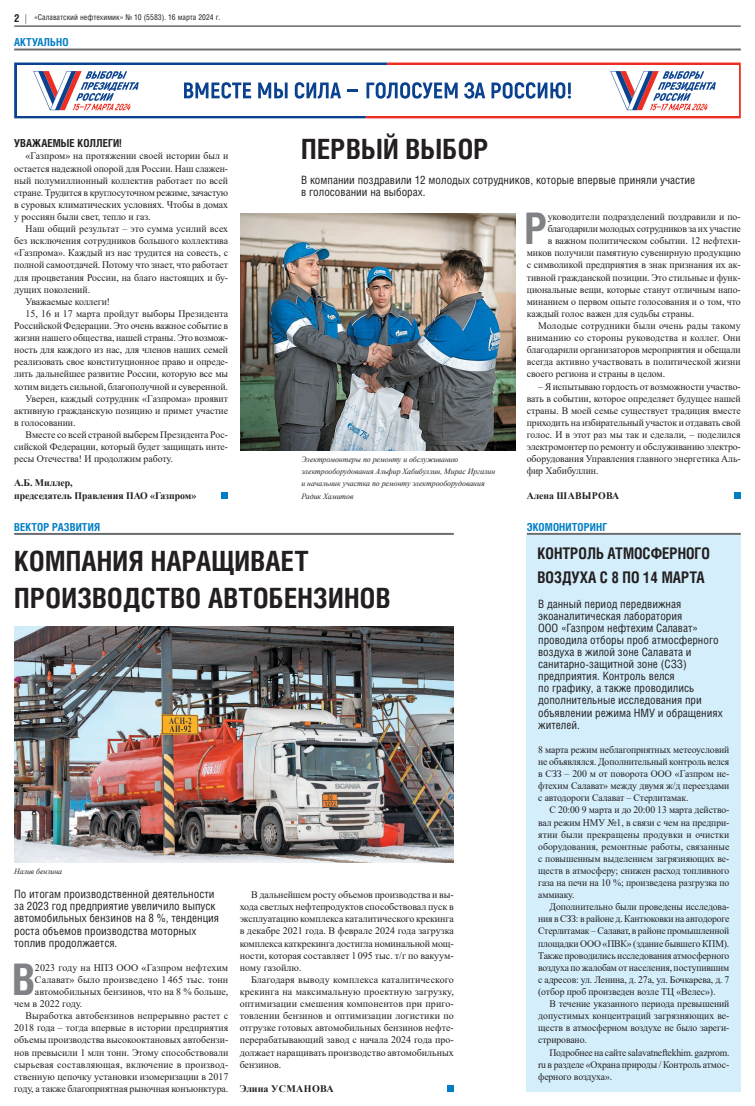
<style>
.page{position:relative;width:755px;height:1106px;background:#fff}
.page>*{position:absolute;margin:0;border:0;box-sizing:border-box;transform-origin:0 0}
.t1{font:700 43.5px "Helios Cond";color:#808285}
.t2{font:700 27.9px/36.3px "Helios Cond";letter-spacing:.01em;color:#231f20}
.t3{font:700 16px/24.2px "Helios Cond";color:#231f20;scale:.95 1}
.t4{font:11.5px/12.1px "Helios Cond";color:#231f20}
.t5{font:700 11px "Helios Cond";letter-spacing:.01em;color:#007ec5}
.t6{font:700 11px "Helios Cond";letter-spacing:.01em;color:#231f20}
.t7{font:10px/12.1px "Times New Roman";letter-spacing:-.005em;color:#231f20;text-align:justify}
.t8{font:10px "Times New Roman";letter-spacing:.015em;color:#231f20}
.t9{font:700 10px/12.1px "Times New Roman";letter-spacing:-.005em;color:#231f20}
.t10{font:700 10px "Times New Roman";letter-spacing:.035em;color:#231f20}
.t11{font:700 10px "Times New Roman";letter-spacing:.025em;color:#231f20}
.t12{font:italic 8px/12.1px "Times New Roman";letter-spacing:-.005em;color:#231f20}
.t13{font:8px "Helios Cond";color:#231f20}
</style>
<div class="page">
<hr style="left:14px;top:48px;width:726px;height:2px;background:#6c6d70">
<hr style="left:14px;top:533px;width:439px;height:2px;background:#6c6d70">
<hr style="left:14px;top:26px;width:726px;height:1px;background:#231f20">
<svg style="left:14px;top:63px;width:726px;height:55px"></svg>
<img style="left:14px;top:626px;width:439px;height:236px">
<div style="left:526px;top:535px;width:214px;height:556px;background:#d4effb"></div>
<hr style="left:526px;top:533px;width:214px;height:2px;background:#6c6d70">
<img style="left:240px;top:213px;width:275px;height:237px">
<div style="left:446px;top:1085px;width:7px;height:6px;background:#007ec5"></div>
<div style="left:733px;top:492px;width:7px;height:6px;background:#007ec5"></div>
<div style="left:221px;top:491px;width:7px;height:7px;background:#007ec5"></div>
<p class="t13" style="left:34px;top:12px;width:188px">«Салаватский нефтехимик» № 10 (5583). 16 марта 2024 г.</p>
<p class="t6" style="left:14px;top:11px;width:7px">2</p>
<p class="t5" style="left:14px;top:35px;width:56px">АКТУАЛЬНО</p>
<p class="t6" style="left:14px;top:136px;width:109px">УВАЖАЕМЫЕ КОЛЛЕГИ!</p>
<p class="t7" style="left:14px;top:150px;width:215px;text-indent:11px">«Газпром» на протяжении своей истории был и остается надежной опорой для России. Наш слажен&shy;ный полумиллионный коллектив работает по всей стране. Трудится в круглосуточном режиме, зачастую в суровых климатических условиях. Чтобы в домах у россиян были свет, тепло и газ.</p>
<p class="t7" style="left:26px;top:222px;width:204px">Наш общий результат – это сумма усилий всех</p>
<p class="t7" style="left:14px;top:234px;width:215px">без исключения сотрудников большого коллектива</p>
<p class="t7" style="left:14px;top:247px;width:215px">«Газпрома». Каждый из нас трудится на совесть, с</p>
<p class="t7" style="left:14px;top:259px;width:215px">полной самоотдачей. Потому что знает, что работает</p>
<p class="t7" style="left:14px;top:271px;width:215px">для процветания России, на благо настоящих и бу-</p>
<p class="t7" style="left:14px;top:283px;width:77px">дущих поколений.</p>
<p class="t7" style="left:26px;top:295px;width:86px">Уважаемые коллеги!</p>
<p class="t7" style="left:26px;top:307px;width:204px">15, 16 и 17 марта пройдут выборы Президента</p>
<p class="t7" style="left:14px;top:319px;width:215px">Российской Федерации. Это очень важное событие в</p>
<p class="t7" style="left:14px;top:331px;width:215px">жизни нашего общества, нашей страны. Это возмож-</p>
<p class="t7" style="left:14px;top:343px;width:215px">ность для каждого из нас, для членов наших семей</p>
<p class="t7" style="left:14px;top:355px;width:215px">реализовать свое конституционное право и опреде-</p>
<p class="t7" style="left:14px;top:368px;width:215px">лить дальнейшее развитие России, которую все мы</p>
<p class="t7" style="left:14px;top:380px;width:215px">хотим видеть сильной, благополучной и суверенной.</p>
<p class="t7" style="left:26px;top:392px;width:204px">Уверен, каждый сотрудник «Газпрома» проявит</p>
<p class="t7" style="left:14px;top:404px;width:215px">активную гражданскую позицию и примет участие</p>
<p class="t7" style="left:14px;top:416px;width:63px">в голосовании.</p>
<p class="t7" style="left:26px;top:428px;width:204px">Вместе со всей страной выберем Президента Рос-</p>
<p class="t7" style="left:14px;top:440px;width:215px">сийской Федерации, который будет защищать инте-</p>
<p class="t7" style="left:14px;top:452px;width:160px">ресы Отечества! И продолжим работу.</p>
<p class="t9" style="left:14px;top:477px;width:183px">А.Б. Миллер,<br>председатель Правления ПАО «Газпром»</p>
<p class="t5" style="left:14px;top:519px;width:87px">ВЕКТОР РАЗВИТИЯ</p>
<h2 class="t2" style="left:301px;top:131px;width:189px">ПЕРВЫЙ ВЫБОР</h2>
<p class="t4" style="left:301px;top:173px;width:395px">В компании поздравили 12 молодых сотрудников, которые впервые приняли участие в голосовании на выборах.</p>
<p class="t12" style="left:301px;top:453px;width:195px">Электромонтеры по ремонту и обслуживанию электрооборудования Альфир Хабибуллин, Мирас Иргалин и начальник участка по ремонту электрооборудования Радик Хамитов</p>
<h1 class="t1" style="left:524px;top:199px;width:25px">Р</h1>
<p class="t7" style="left:547px;top:210px;width:194px">уководители подразделений поздравили и по-</p>
<p class="t7" style="left:547px;top:222px;width:194px">благодарили молодых сотрудников за их участие</p>
<p class="t7" style="left:547px;top:234px;width:194px">в важном политическом событии. 12 нефтехи-</p>
<p class="t7" style="left:526px;top:247px;width:215px">миков получили памятную сувенирную продукцию</p>
<p class="t7" style="left:526px;top:259px;width:215px">с символикой предприятия в знак признания их ак-</p>
<p class="t7" style="left:526px;top:271px;width:215px">тивной гражданской позиции. Это стильные и функ-</p>
<p class="t7" style="left:526px;top:283px;width:215px">циональные вещи, которые станут отличным напо-</p>
<p class="t7" style="left:526px;top:295px;width:215px">минанием о первом опыте голосования и о том, что</p>
<p class="t7" style="left:526px;top:307px;width:169px">каждый голос важен для судьбы страны.</p>
<p class="t7" style="left:537px;top:319px;width:204px">Молодые сотрудники были очень рады такому</p>
<p class="t7" style="left:526px;top:331px;width:215px">вниманию со стороны руководства и коллег. Они</p>
<p class="t7" style="left:526px;top:343px;width:215px">благодарили организаторов мероприятия и обещали</p>
<p class="t7" style="left:526px;top:355px;width:215px">всегда активно участвовать в политической жизни</p>
<p class="t7" style="left:526px;top:368px;width:140px">своего региона и страны в целом.</p>
<p class="t7" style="left:526px;top:380px;width:215px;text-indent:11px">– Я испытываю гордость от возможности участво&shy;вать в событии, которое определяет будущее нашей страны. В моей семье существует традиция вместе приходить на избирательный участок и отдавать свой голос. И в этот раз мы так и сделали, – поделился электромонтер по ремонту и обслуживанию электро&shy;оборудования Управления главного энергетика Аль&shy;фир Хабибуллин.</p>
<p class="t11" style="left:526px;top:488px;width:94px">Алена ШАВЫРОВА</p>
<p class="t5" style="left:526px;top:519px;width:82px">ЭКОМОНИТОРИНГ</p>
<h2 class="t2" style="left:14px;top:543px;width:377px">КОМПАНИЯ НАРАЩИВАЕТ<br>ПРОИЗВОДСТВО АВТОБЕНЗИНОВ</h2>
<p class="t12" style="left:14px;top:865px;width:49px">Налив бензина</p>
<p class="t4" style="left:14px;top:888px;width:206px">По итогам производственной деятельности за 2023 год предприятие увеличило выпуск автомобильных бензинов на 8 %, тенденция роста объемов производства моторных топлив продолжается.</p>
<h1 class="t1" style="left:12px;top:949px;width:24px">В</h1>
<p class="t7" style="left:35px;top:961px;width:195px">2023 году на НПЗ ООО «Газпром нефтехим</p>
<p class="t7" style="left:35px;top:973px;width:195px">Салават» было произведено 1 465 тыс. тонн</p>
<p class="t7" style="left:35px;top:985px;width:195px">автомобильных бензинов, что на 8 % больше,</p>
<p class="t7" style="left:14px;top:997px;width:70px">чем в 2022 году.</p>
<p class="t8" style="left:26px;top:1008px;width:204px">Выработка автобензинов непрерывно растет с</p>
<p class="t7" style="left:14px;top:1021px;width:215px">2018 года – тогда впервые в истории предприятия</p>
<p class="t7" style="left:14px;top:1033px;width:215px">объемы производства высокооктановых автобензи-</p>
<p class="t7" style="left:14px;top:1045px;width:215px">нов превысили 1 млн тонн. Этому способствовали</p>
<p class="t8" style="left:14px;top:1057px;width:215px">сырьевая составляющая, включение в производ-</p>
<p class="t7" style="left:14px;top:1070px;width:215px">ственную цепочку установки изомеризации в 2017</p>
<p class="t7" style="left:14px;top:1082px;width:215px">году, а также благоприятная рыночная конъюнктура.</p>
<p class="t7" style="left:239px;top:888px;width:215px;text-indent:11px">В дальнейшем росту объемов производства и вы&shy;хода светлых нефтепродуктов способствовал пуск в эксплуатацию комплекса каталитического крекинга в декабре 2021 года. В феврале 2024 года загрузка комплекса каткрекинга достигла номинальной мощ&shy;ности, которая составляет 1095 тыс. т/г по вакуум&shy;ному газойлю.</p>
<p class="t7" style="left:239px;top:973px;width:215px;text-indent:11px">Благодаря выводу комплекса каталитического крекинга на максимальную проектную загрузку, оптимизации смешения компонентов при приго&shy;товлении бензинов и оптимизации логистики по отгрузке готовых автомобильных бензинов нефте&shy;перерабатывающий завод с начала 2024 года про&shy;должает наращивать производство автомобильных бензинов.</p>
<p class="t10" style="left:239px;top:1081px;width:95px">Элина УСМАНОВА</p>
<h3 class="t3" style="left:537px;top:541px;width:183px">КОНТРОЛЬ АТМОСФЕРНОГО<br>ВОЗДУХА С 8 ПО 14 МАРТА</h3>
<p class="t4" style="left:537px;top:597px;width:186px">В данный период передвижная экоаналитическая лаборатория<br>ООО «Газпром нефтехим Салават» проводила отборы проб атмосферного воздуха в жилой зоне Салавата и санитарно-защитной зоне (СЗЗ) предприятия. Контроль велся<br>по графику, а также проводились дополнительные исследования при объявлении режима НМУ и обращениях жителей.</p>
<p class="t7" style="left:537px;top:743px;width:193px">8 марта режим неблагоприятных метеоусловий не объявлялся. Дополнительный контроль велся в СЗЗ – 200 м от поворота ООО «Газпром не&shy;фтехим Салават» между двумя ж/д переездами с автодороги Салават – Стерлитамак.</p>
<p class="t7" style="left:537px;top:803px;width:193px;text-indent:11px">С 20:00 9 марта и до 20:00 13 марта действо&shy;вал режим НМУ №1, в связи с чем на предпри&shy;ятии были прекращены продувки и очистки оборудования, ремонтные работы, связанные с повышенным выделением загрязняющих ве&shy;ществ в атмосферу; снижен расход топливного газа на печи на 10 %; произведена разгрузка по аммиаку.</p>
<p class="t7" style="left:537px;top:900px;width:193px;text-indent:11px">Дополнительно были проведены исследова&shy;ния в СЗЗ: в районе д. Кантюковки на автодороге Стерлитамак – Салават, в районе промышленной площадки ООО «ПВК» (здание бывшего КПМ).<br>Также проводились исследования атмосферного воздуха по жалобам от населения, поступившим с адресов: ул. Ленина, д. 27а, ул. Бочкарева, д. 7 (отбор проб произведен возле ТЦ «Велес»).</p>
<p class="t7" style="left:537px;top:997px;width:193px;text-indent:11px">В течение указанного периода превышений допустимых концентраций загрязняющих ве&shy;ществ в атмосферном воздухе не было зареги&shy;стрировано.</p>
<p class="t7" style="left:537px;top:1045px;width:193px;text-indent:11px">Подробнее на сайте salavatneftekhim. gazprom. ru в разделе «Охрана природы / Контроль атмос&shy;ферного воздуха».</p>
</div>
